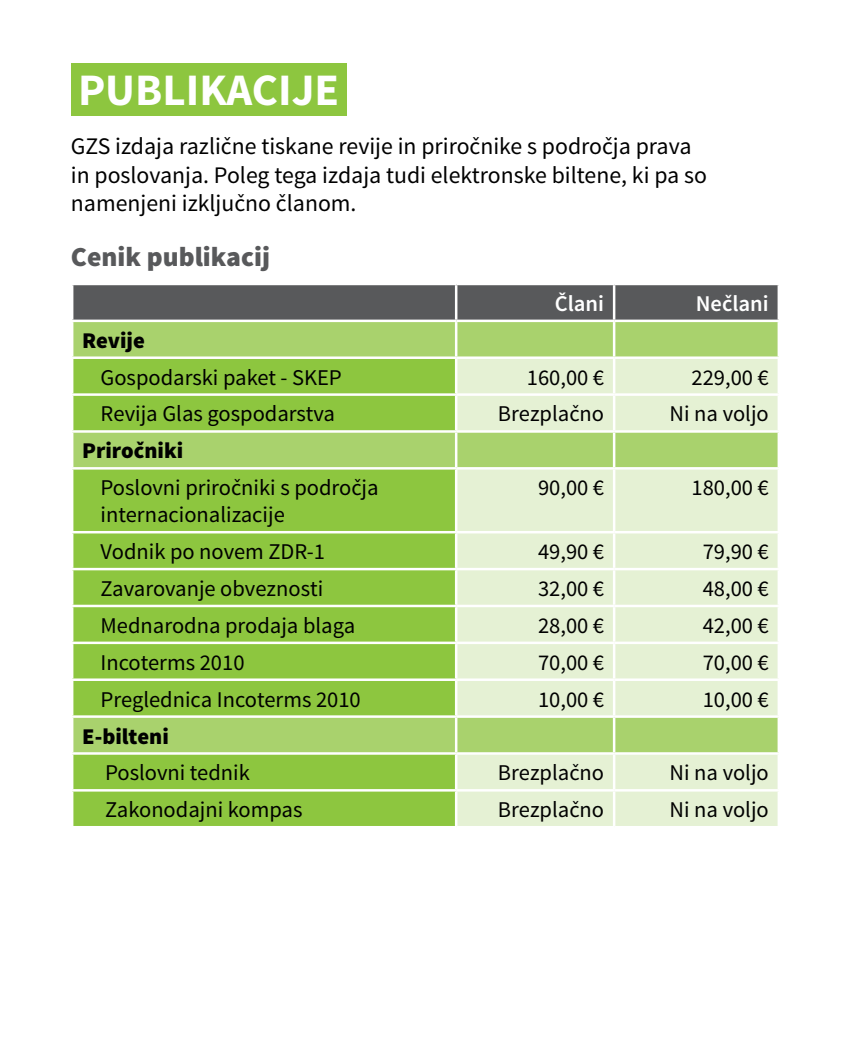
<style>
.page{position:relative;width:851px;height:1063px;background:#fff}
.page>*{position:absolute;margin:0;border:0;box-sizing:border-box;transform-origin:0 0}
.t1{font:700 45px "Source Sans Pro";color:#fff}
.t2{font:900 27.5px "Source Sans Pro";color:#58595b}
.t3{font:23.75px/28.5px "Source Sans Pro";color:#000}
.t4{font:22.5px/27px "Source Sans Pro";color:#000}
.t5{font:900 22.5px "Source Sans Pro";color:#000}
.t6{font:600 22.5px "Source Sans Pro";color:#fff}
</style>
<div class="page">
<div style="left:71px;top:64px;width:275px;height:52px;background:#8dc63f"></div>
<div style="left:72px;top:284px;width:384px;height:37px;background:#58595b"></div>
<div style="left:457px;top:285px;width:320px;height:35px;background:#58595b"></div>
<div style="left:73px;top:322px;width:704px;height:34px;background:#a9d26d"></div>
<svg style="left:73px;top:359px;width:382px;height:467px;background:#92c847"></svg>
<svg style="left:457px;top:359px;width:320px;height:467px;background:#dbecc4"></svg>
<hr style="left:612px;top:285px;width:3px;height:35px;background:#fff">
<hr style="left:71px;top:320px;width:385px;height:2px;background:#fff">
<hr style="left:612px;top:322px;width:3px;height:34px;background:#fff">
<hr style="left:612px;top:359px;width:3px;height:34px;background:#fff">
<hr style="left:71px;top:393px;width:385px;height:3px;background:#fff">
<hr style="left:456px;top:393px;width:158px;height:3px;background:#fff">
<hr style="left:614px;top:393px;width:166px;height:3px;background:#fff">
<hr style="left:612px;top:396px;width:3px;height:34px;background:#fff">
<hr style="left:71px;top:430px;width:385px;height:3px;background:#fff">
<hr style="left:456px;top:430px;width:158px;height:3px;background:#fff">
<hr style="left:614px;top:430px;width:166px;height:3px;background:#fff">
<hr style="left:612px;top:433px;width:3px;height:34px;background:#fff">
<hr style="left:71px;top:467px;width:385px;height:3px;background:#fff">
<hr style="left:456px;top:467px;width:158px;height:3px;background:#fff">
<hr style="left:614px;top:467px;width:166px;height:3px;background:#fff">
<hr style="left:612px;top:470px;width:3px;height:61px;background:#fff">
<hr style="left:71px;top:531px;width:385px;height:2px;background:#fff">
<hr style="left:456px;top:531px;width:158px;height:2px;background:#fff">
<hr style="left:614px;top:531px;width:166px;height:2px;background:#fff">
<hr style="left:612px;top:533px;width:3px;height:35px;background:#fff">
<hr style="left:71px;top:568px;width:385px;height:2px;background:#fff">
<hr style="left:456px;top:568px;width:158px;height:2px;background:#fff">
<hr style="left:614px;top:568px;width:166px;height:2px;background:#fff">
<hr style="left:612px;top:570px;width:3px;height:35px;background:#fff">
<hr style="left:71px;top:605px;width:385px;height:2px;background:#fff">
<hr style="left:456px;top:605px;width:158px;height:2px;background:#fff">
<hr style="left:614px;top:605px;width:166px;height:2px;background:#fff">
<hr style="left:612px;top:607px;width:3px;height:35px;background:#fff">
<hr style="left:71px;top:642px;width:385px;height:2px;background:#fff">
<hr style="left:456px;top:642px;width:158px;height:2px;background:#fff">
<hr style="left:614px;top:642px;width:166px;height:2px;background:#fff">
<hr style="left:612px;top:644px;width:3px;height:34px;background:#fff">
<hr style="left:71px;top:678px;width:385px;height:3px;background:#fff">
<hr style="left:456px;top:678px;width:158px;height:3px;background:#fff">
<hr style="left:614px;top:678px;width:166px;height:3px;background:#fff">
<hr style="left:612px;top:681px;width:3px;height:34px;background:#fff">
<hr style="left:71px;top:715px;width:385px;height:3px;background:#fff">
<hr style="left:456px;top:715px;width:158px;height:3px;background:#fff">
<hr style="left:614px;top:715px;width:166px;height:3px;background:#fff">
<hr style="left:612px;top:718px;width:3px;height:34px;background:#fff">
<hr style="left:71px;top:752px;width:385px;height:3px;background:#fff">
<hr style="left:456px;top:752px;width:158px;height:3px;background:#fff">
<hr style="left:614px;top:752px;width:166px;height:3px;background:#fff">
<hr style="left:612px;top:755px;width:3px;height:34px;background:#fff">
<hr style="left:71px;top:789px;width:385px;height:3px;background:#fff">
<hr style="left:456px;top:789px;width:158px;height:3px;background:#fff">
<hr style="left:614px;top:789px;width:166px;height:3px;background:#fff">
<hr style="left:612px;top:792px;width:3px;height:34px;background:#fff">
<hr style="left:71px;top:283px;width:385px;height:2px;background:#fff">
<hr style="left:71px;top:285px;width:2px;height:35px;background:#fff">
<hr style="left:455px;top:285px;width:2px;height:35px;background:#fff">
<hr style="left:455px;top:322px;width:2px;height:34px;background:#fff">
<h1 class="t1" style="left:78px;top:61px;width:263px">PUBLIKACIJE</h1>
<p class="t3" style="left:71px;top:133px;width:637px">GZS izdaja različne tiskane revije in priročnike s področja prava in poslovanja. Poleg tega izdaja tudi elektronske biltene, ki pa so namenjeni izključno članom.</p>
<p class="t2" style="left:71px;top:239px;width:200px">Cenik publikacij</p>
<p class="t6" style="left:554px;top:289px;width:51px">Člani</p>
<p class="t6" style="left:695px;top:289px;width:74px">Nečlani</p>
<p class="t5" style="left:82px;top:326px;width:64px">Revije</p>
<p class="t4" style="left:100px;top:364px;width:243px">Gospodarski paket - SKEP</p>
<p class="t4" style="left:526px;top:364px;width:79px">160,00 €</p>
<p class="t4" style="left:691px;top:364px;width:79px">229,00 €</p>
<p class="t4" style="left:100px;top:401px;width:236px">Revija Glas gospodarstva</p>
<p class="t4" style="left:498px;top:401px;width:108px">Brezplačno</p>
<p class="t4" style="left:669px;top:401px;width:101px">Ni na voljo</p>
<p class="t5" style="left:82px;top:436px;width:103px">Priročniki</p>
<p class="t4" style="left:100px;top:475px;width:279px">Poslovni priročniki s področja internacionalizacije</p>
<p class="t4" style="left:538px;top:475px;width:68px">90,00 €</p>
<p class="t4" style="left:691px;top:475px;width:79px">180,00 €</p>
<p class="t4" style="left:100px;top:539px;width:226px">Vodnik po novem ZDR-1</p>
<p class="t4" style="left:538px;top:539px;width:68px">49,90 €</p>
<p class="t4" style="left:702px;top:539px;width:68px">79,90 €</p>
<p class="t4" style="left:100px;top:575px;width:224px">Zavarovanje obveznosti</p>
<p class="t4" style="left:538px;top:575px;width:68px">32,00 €</p>
<p class="t4" style="left:702px;top:575px;width:68px">48,00 €</p>
<p class="t4" style="left:100px;top:612px;width:256px">Mednarodna prodaja blaga</p>
<p class="t4" style="left:538px;top:612px;width:68px">28,00 €</p>
<p class="t4" style="left:702px;top:612px;width:68px">42,00 €</p>
<p class="t4" style="left:100px;top:649px;width:145px">Incoterms 2010</p>
<p class="t4" style="left:538px;top:649px;width:68px">70,00 €</p>
<p class="t4" style="left:702px;top:649px;width:68px">70,00 €</p>
<p class="t4" style="left:100px;top:686px;width:262px">Preglednica Incoterms 2010</p>
<p class="t4" style="left:538px;top:686px;width:68px">10,00 €</p>
<p class="t4" style="left:702px;top:686px;width:68px">10,00 €</p>
<p class="t5" style="left:82px;top:721px;width:88px">E-bilteni</p>
<p class="t4" style="left:105px;top:760px;width:146px">Poslovni tednik</p>
<p class="t4" style="left:498px;top:760px;width:108px">Brezplačno</p>
<p class="t4" style="left:669px;top:760px;width:101px">Ni na voljo</p>
<p class="t4" style="left:105px;top:797px;width:199px">Zakonodajni kompas</p>
<p class="t4" style="left:498px;top:797px;width:108px">Brezplačno</p>
<p class="t4" style="left:669px;top:797px;width:101px">Ni na voljo</p>
</div>
